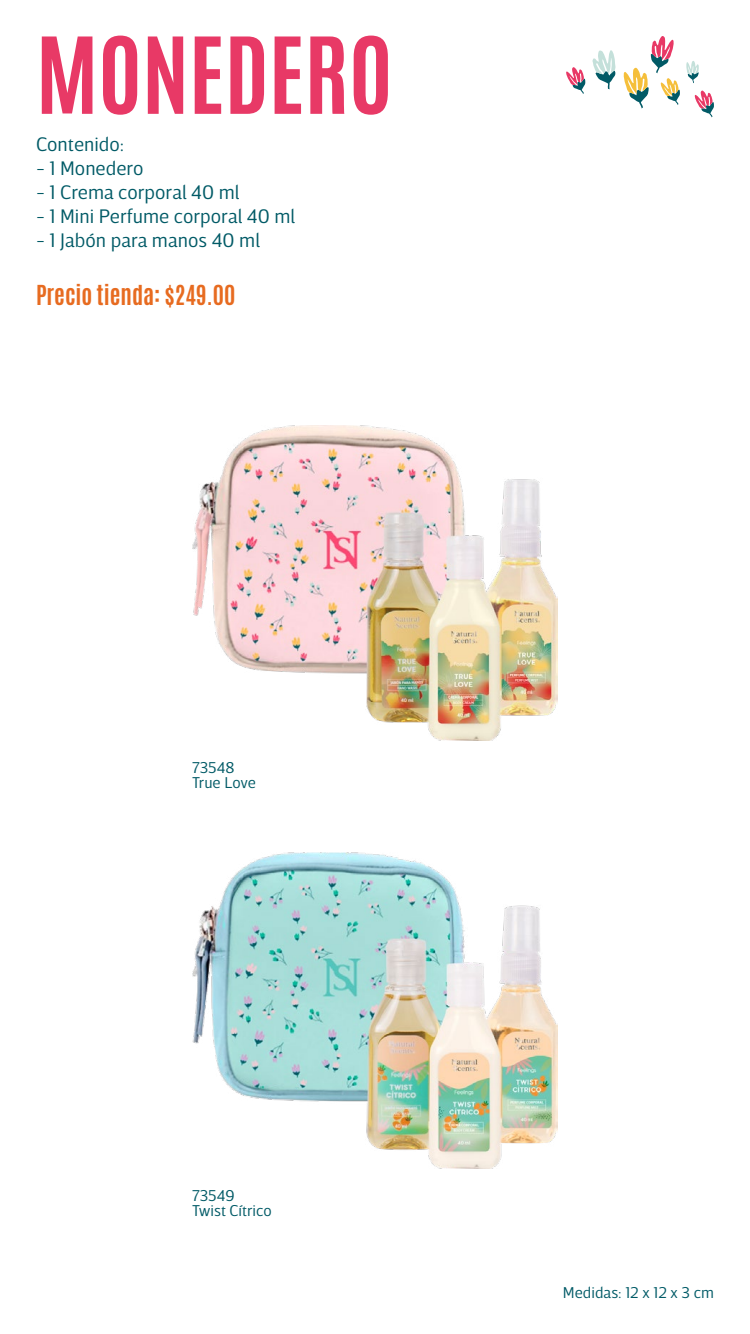
<style>
.page{position:relative;width:750px;height:1334px;background:#fff}
.page>*{position:absolute;margin:0;border:0;box-sizing:border-box;transform-origin:0 0}
.t1{font:700 90px "Antonio";color:#e83966}
.t2{font:700 23px "Antonio";color:#e76b20}
.t3{font:300 20px "Breve Sans Text";color:#015a66}
.t4{font:300 16px/15px "Breve Sans Text";color:#015a66}
</style>
<div class="page">
<svg style="left:686px;top:61px;width:13px;height:22px"></svg>
<svg style="left:592px;top:50px;width:24px;height:39px"></svg>
<svg style="left:566px;top:67px;width:20px;height:27px"></svg>
<svg style="left:695px;top:90px;width:19px;height:27px"></svg>
<svg style="left:624px;top:36px;width:56px;height:72px"></svg>
<img style="left:192px;top:425px;width:366px;height:315px">
<img style="left:192px;top:852px;width:366px;height:316px">
<h1 class="t1" style="left:36px;top:7px;width:358px">MONEDERO</h1>
<p class="t3" style="left:36px;top:133px;width:90px">Contenido:</p>
<p class="t3" style="left:36px;top:157px;width:109px">- 1 Monedero</p>
<p class="t3" style="left:36px;top:181px;width:205px">- 1 Crema corporal 40 ml</p>
<p class="t3" style="left:36px;top:205px;width:261px">- 1 Mini Perfume corporal 40 ml</p>
<p class="t3" style="left:36px;top:229px;width:226px">- 1 Jabón para manos 40 ml</p>
<p class="t2" style="left:36px;top:277px;width:201px">Precio tienda: $249.00</p>
<p class="t4" style="left:192px;top:760px;width:66px">73548<br>True Love</p>
<p class="t4" style="left:192px;top:1188px;width:81px">73549<br>Twist Cítrico</p>
<p class="t4" style="left:563px;top:1285px;width:153px">Medidas: 12 x 12 x 3 cm</p>
</div>
